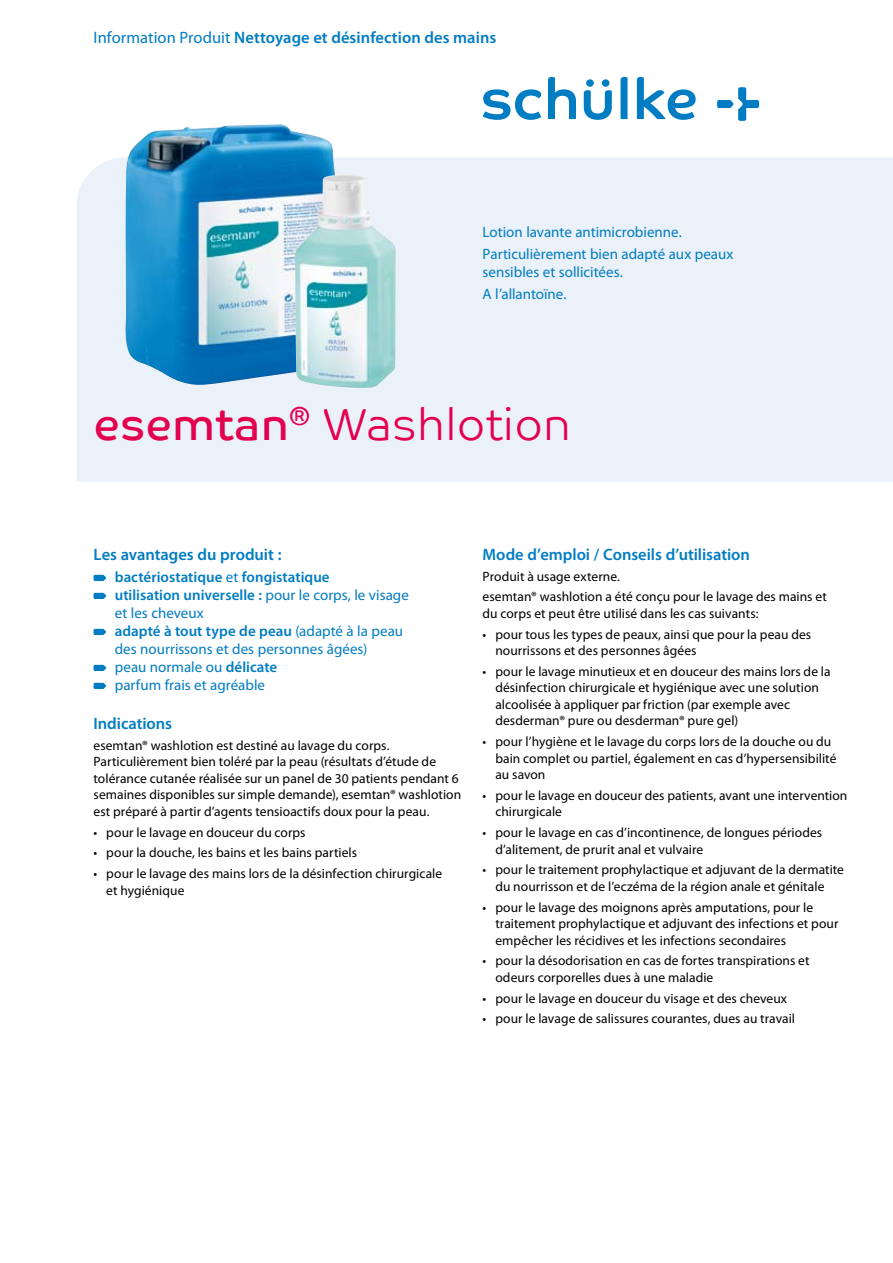
<style>
.page{position:relative;width:893px;height:1263px;background:#fff}
.page>*{position:absolute;margin:0;border:0;box-sizing:border-box;transform-origin:0 0}
.t1{font:45px "Co Text Lt";color:#e3004f}
.t2{font:600 16.5px "Myriad Pro";color:#007cc3}
.t3{font:15px/18px "Myriad Pro";color:#007cc3}
.t4{font:13.5px/16.5px "Myriad Pro";letter-spacing:.005em;color:#000}
.s1{font-weight:400}
.s2{font-family:"Co Text"}
.s3{font-weight:600}
</style>
<div class="page">
<div style="left:77px;top:157px;width:816px;height:325px;background:#eaf1f9"></div>
<svg style="left:94px;top:575px;width:12px;height:6px"></svg>
<svg style="left:94px;top:593px;width:12px;height:6px"></svg>
<svg style="left:94px;top:629px;width:12px;height:6px"></svg>
<svg style="left:94px;top:665px;width:12px;height:6px"></svg>
<svg style="left:94px;top:683px;width:12px;height:6px"></svg>
<svg style="left:584px;top:79px;width:28px;height:41px"></svg>
<svg style="left:483px;top:89px;width:58px;height:31px"></svg>
<svg style="left:548px;top:77px;width:28px;height:42px"></svg>
<svg style="left:621px;top:77px;width:6px;height:42px"></svg>
<svg style="left:637px;top:77px;width:59px;height:43px"></svg>
<svg style="left:717px;top:87px;width:42px;height:34px"></svg>
<img style="left:125px;top:124px;width:210px;height:261px">
<img style="left:295px;top:175px;width:101px;height:213px">
<p class="t2" style="left:94px;top:28px;width:404px"><span class="s1">Information Produit</span> Nettoyage et désinfection des mains</p>
<p class="t3" style="left:483px;top:221px;width:252px;line-height:22.2px">Lotion lavante antimicrobienne.<br>Particulièrement bien adapté aux peaux</p>
<p class="t3" style="left:483px;top:261px;width:142px;line-height:22.2px">sensibles et sollicitées.<br>A l’allantoïne.</p>
<h1 class="t1" style="left:94px;top:398px;width:479px"><span class="s2">esemtan</span><sup>®</sup> Washlotion</h1>
<p class="t2" style="left:94px;top:545px;width:190px">Les avantages du produit :</p>
<p class="t3" style="left:115px;top:568px;width:296px"><span class="s3">bactériostatique</span> et <span class="s3">fongistatique<br>utilisation universelle :</span> pour le corps, le visage et les cheveux<br><span class="s3">adapté à tout type de peau</span> (adapté à la peau des nourrissons et des personnes âgées)<br>peau normale ou <span class="s3">délicate<br></span>parfum frais et agréable</p>
<p class="t2" style="left:94px;top:714px;width:80px">Indications</p>
<p class="t4" style="left:94px;top:737px;width:369px">esemtan® washlotion est destiné au lavage du corps.<br>Particulièrement bien toléré par la peau (résultats d’étude de tolérance cutanée réalisée sur un panel de 30 patients pendant 6 semaines disponibles sur simple demande), esemtan® washlotion est préparé à partir d’agents tensioactifs doux pour la peau.</p>
<p class="t4" style="left:94px;top:824px;width:214px">• pour le lavage en douceur du corps</p>
<p class="t4" style="left:94px;top:844px;width:265px">• pour la douche, les bains et les bains partiels</p>
<p class="t4" style="left:106px;top:865px;width:337px;text-indent:-13px">• pour le lavage des mains lors de la désinfection chirurgicale et hygiénique</p>
<p class="t2" style="left:483px;top:545px;width:269px">Mode d’emploi / Conseils d’utilisation</p>
<p class="t4" style="left:483px;top:565px;width:346px;line-height:20.7px">Produit à usage externe.<br>esemtan® washlotion a été conçu pour le lavage des mains et</p>
<p class="t4" style="left:483px;top:605px;width:277px">du corps et peut être utilisé dans les cas suivants:</p>
<p class="t4" style="left:495px;top:626px;width:317px;text-indent:-13px">• pour tous les types de peaux, ainsi que pour la peau des nourrissons et des personnes âgées</p>
<p class="t4" style="left:495px;top:663px;width:337px;text-indent:-13px">• pour le lavage minutieux et en douceur des mains lors de la désinfection chirurgicale et hygiénique avec une solution alcoolisée à appliquer par friction (par exemple avec desderman® pure ou desderman® pure gel)</p>
<p class="t4" style="left:495px;top:733px;width:343px;text-indent:-13px">• pour l’hygiène et le lavage du corps lors de la douche ou du bain complet ou partiel, également en cas d’hypersensibilité au savon</p>
<p class="t4" style="left:495px;top:787px;width:354px;text-indent:-13px">• pour le lavage en douceur des patients, avant une intervention chirurgicale</p>
<p class="t4" style="left:495px;top:824px;width:328px;text-indent:-13px">• pour le lavage en cas d’incontinence, de longues périodes d’alitement, de prurit anal et vulvaire</p>
<p class="t4" style="left:483px;top:861px;width:363px;text-align:center">• pour le traitement prophylactique et adjuvant de la dermatite du nourrisson et de l’eczéma de la région anale et génitale</p>
<p class="t4" style="left:495px;top:899px;width:345px;text-indent:-13px">• pour le lavage des moignons après amputations, pour le traitement prophylactique et adjuvant des infections et pour empêcher les récidives et les infections secondaires</p>
<p class="t4" style="left:495px;top:952px;width:316px;text-indent:-13px">• pour la désodorisation en cas de fortes transpirations et odeurs corporelles dues à une maladie</p>
<p class="t4" style="left:483px;top:990px;width:306px">• pour le lavage en douceur du visage et des cheveux</p>
<p class="t4" style="left:483px;top:1010px;width:314px">• pour le lavage de salissures courantes, dues au travail</p>
</div>
